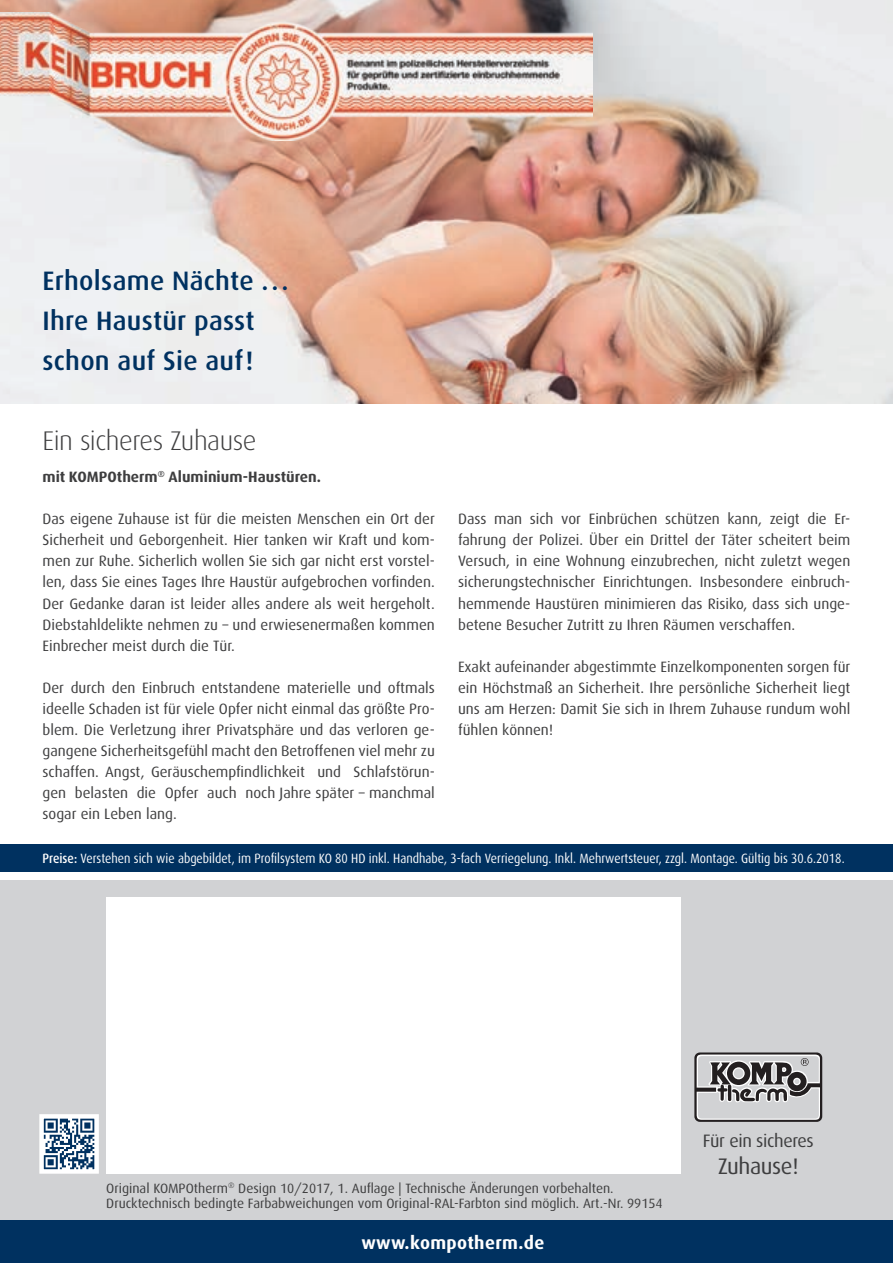
<style>
.page{position:relative;width:893px;height:1263px;background:#fff}
.page>*{position:absolute;margin:0;border:0;box-sizing:border-box;transform-origin:0 0}
.t1{font:300 27px "Dax";letter-spacing:-.02em;color:#3e3e3f}
.t2{font:500 26.7px/40px "Dax";letter-spacing:.01em;color:#003160}
.t3{font:22.5px "Dax";letter-spacing:-.02em;color:#3e3e3f}
.t4{font:700 18px "Dax";letter-spacing:.02em;color:#fff}
.t5{font:18px "Dax";letter-spacing:-.02em;color:#3e3e3f}
.t6{font:15px/21px "Dax";color:#3e3e3f;text-align:justify}
.t7{font:700 15px "Dax";color:#3e3e3f}
.t8{font:13.5px/15px "Dax";color:#3e3e3f}
.t9{font:13.5px "Dax";color:#fff;scale:.89 1}
.s1{font-weight:500}
</style>
<div class="page">
<div style="left:0;top:844px;width:893px;height:28px;background:#003160"></div>
<div style="left:0;top:880px;width:893px;height:340px;background:#d1d2d4"></div>
<div style="left:0;top:1220px;width:893px;height:43px;background:#003160"></div>
<div style="left:106px;top:897px;width:574px;height:277px;background:#fff"></div>
<svg style="left:39px;top:1114px;width:60px;height:60px;background:#9fb1c3"></svg>
<img style="left:0;top:0;width:893px;height:404px">
<img style="left:0;top:13px;width:592px;height:127px">
<div style="left:694px;top:1052px;width:128px;height:70px;background:#231f20;border-radius:5px"></div>
<svg style="left:697px;top:1054px;width:123px;height:66px"></svg>
<h2 class="t2" style="left:43px;top:260px;width:248px">Erholsame Nächte ...<br>Ihre Haustür passt schon auf Sie auf!</h2>
<h1 class="t1" style="left:43px;top:426px;width:216px">Ein sicheres Zuhause</h1>
<p class="t7" style="left:43px;top:468px;width:280px">mit KOMPOtherm<sup>®</sup> Aluminium-Haustüren.</p>
<p class="t6" style="left:43px;top:509px;width:394px">Das eigene Zuhause ist für die meisten Menschen ein Ort der Sicherheit und Geborgenheit. Hier tanken wir Kraft und kom&shy;men zur Ruhe. Sicherlich wollen Sie sich gar nicht erst vorstel&shy;len, dass Sie eines Tages Ihre Haustür aufgebrochen vorfinden.<br>Der Gedanke daran ist leider alles andere als weit hergeholt.<br>Diebstahldelikte nehmen zu – und erwiesenermaßen kommen Einbrecher meist durch die Tür.</p>
<p class="t6" style="left:43px;top:677px;width:394px">Der durch den Einbruch entstandene materielle und oftmals ideelle Schaden ist für viele Opfer nicht einmal das größte Pro&shy;blem. Die Verletzung ihrer Privatsphäre und das verloren ge&shy;gangene Sicherheitsgefühl macht den Betroffenen viel mehr zu schaffen. Angst, Geräuschempfindlichkeit und Schlafstörun&shy;gen belasten die Opfer auch noch Jahre später – manchmal sogar ein Leben lang.</p>
<p class="t6" style="left:458px;top:509px;width:394px">Dass man sich vor Einbrüchen schützen kann, zeigt die Er&shy;fahrung der Polizei. Über ein Drittel der Täter scheitert beim Versuch, in eine Wohnung einzubrechen, nicht zuletzt wegen sicherungstechnischer Einrichtungen. Insbesondere einbruch&shy;hemmende Haustüren minimieren das Risiko, dass sich unge&shy;betene Besucher Zutritt zu Ihren Räumen verschaffen.</p>
<p class="t6" style="left:458px;top:656px;width:394px">Exakt aufeinander abgestimmte Einzelkomponenten sorgen für ein Höchstmaß an Sicherheit. Ihre persönliche Sicherheit liegt uns am Herzen: Damit Sie sich in Ihrem Zuhause rundum wohl fühlen können!</p>
<p class="t9" style="left:43px;top:851px;width:903px"><span class="s1">Preise:</span> Verstehen sich wie abgebildet, im Profilsystem KO 80 HD inkl. Handhabe, 3-fach Verriegelung. Inkl. Mehrwertsteuer, zzgl. Montage. Gültig bis 30.6.2018.</p>
<p class="t8" style="left:106px;top:1180px;width:558px">Original KOMPOtherm<sup>®</sup> Design 10/2017, 1. Auflage | Technische Änderungen vorbehalten.<br>Drucktechnisch bedingte Farbabweichungen vom Original-RAL-Farbton sind möglich. Art.-Nr. 99154</p>
<p class="t4" style="left:361px;top:1232px;width:184px">www.kompotherm.de</p>
<p class="t5" style="left:703px;top:1130px;width:113px">Für ein sicheres</p>
<h3 class="t3" style="left:718px;top:1153px;width:82px">Zuhause!</h3>
</div>
